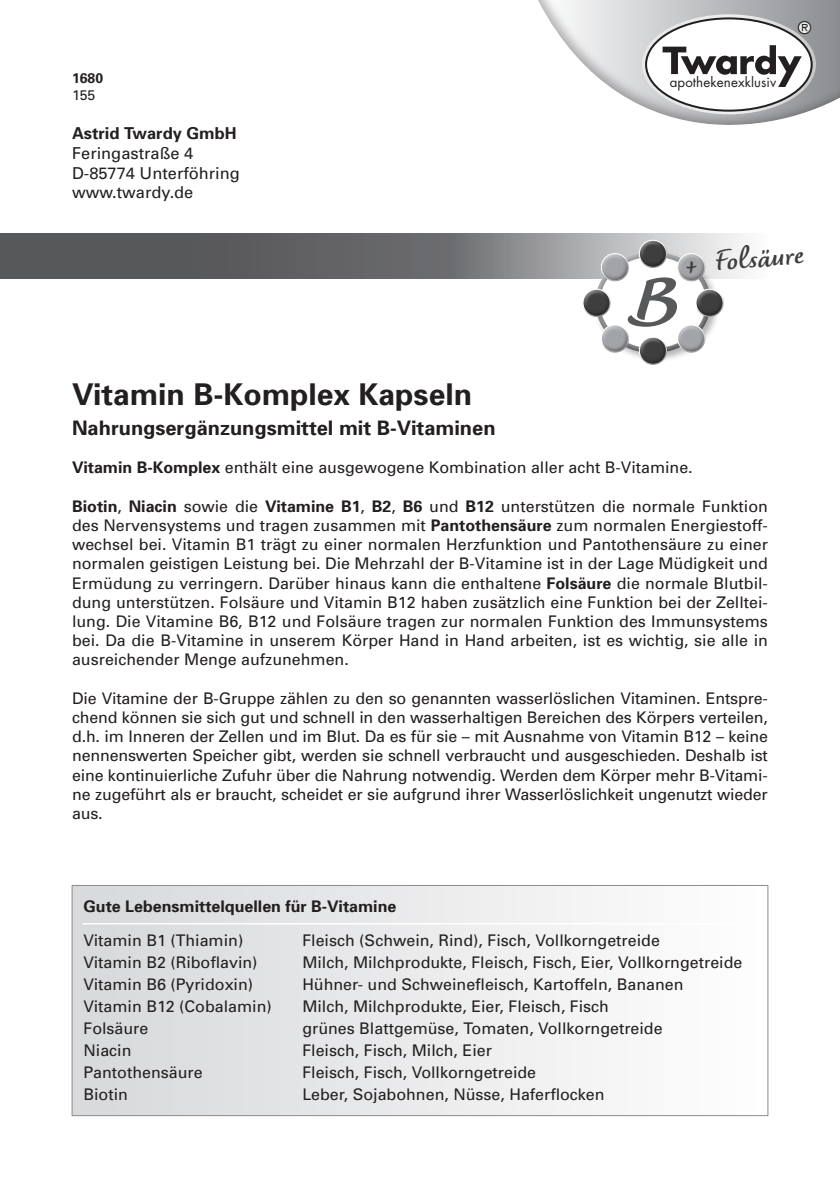
<style>
.page{position:relative;width:840px;height:1191px;background:#fff}
.page>*{position:absolute;margin:0;border:0;box-sizing:border-box;transform-origin:0 0}
.t1{font:700 101.2px "Dolce";color:#57585a;scale:1.14 1}
.t2{font:700 33.6px "Dolce";color:#3e3e3f}
.t3{font:700 30px "Univers";color:#231f20}
.t4{font:700 20px "Univers";color:#231f20}
.t5{font:17px "Futura";color:#231f20}
.t6{font:16.4px/19.6px "Univers";color:#231f20}
.t7{font:700 16.4px "Univers";color:#231f20}
.t8{font:16px/19.2px "Univers";color:#231f20;text-align:justify}
.t9{font:700 16px "Univers";color:#231f20}
.t10{font:700 14px "Univers";color:#231f20}
.t11{font:14px "Univers";color:#231f20}
.t12{font:13.2px "Futura";letter-spacing:.01em;color:#231f20}
.s1{font-weight:700}
</style>
<div class="page">
<div style="left:72px;top:885px;width:695px;height:230px;background:linear-gradient(to right,#d7d8da,#fefefe)"></div>
<svg style="left:0;top:233px;width:744px;height:46px;background:#737376"></svg>
<svg style="left:538px;top:0;width:301px;height:125px"></svg>
<div style="left:592px;top:250px;width:128px;height:113px;background:#231f20;opacity:.33"></div>
<div style="left:593px;top:249px;width:116px;height:77px;background:#fff;opacity:.44"></div>
<div style="left:595px;top:270px;width:118px;height:85px;background:#3e3e3f;opacity:.44"></div>
<div style="left:674px;top:250px;width:34px;height:26px;background:#fff;opacity:.44"></div>
<div style="left:674px;top:256px;width:34px;height:26px;background:#231f20;opacity:.44"></div>
<div style="left:598px;top:250px;width:33px;height:26px;background:#fff;opacity:.44"></div>
<div style="left:598px;top:256px;width:34px;height:26px;background:#231f20;opacity:.44"></div>
<div style="left:674px;top:322px;width:34px;height:26px;background:#fff;opacity:.44"></div>
<div style="left:674px;top:327px;width:34px;height:27px;background:#231f20;opacity:.44"></div>
<div style="left:598px;top:322px;width:33px;height:26px;background:#fff;opacity:.44"></div>
<div style="left:598px;top:327px;width:34px;height:27px;background:#231f20;opacity:.44"></div>
<div style="left:693px;top:286px;width:33px;height:26px;background:#fff;opacity:.44"></div>
<div style="left:693px;top:292px;width:34px;height:26px;background:#231f20;opacity:.44"></div>
<div style="left:580px;top:286px;width:33px;height:26px;background:#fff;opacity:.44"></div>
<div style="left:580px;top:292px;width:34px;height:26px;background:#231f20;opacity:.44"></div>
<div style="left:636px;top:237px;width:33px;height:26px;background:#fff;opacity:.44"></div>
<div style="left:636px;top:243px;width:34px;height:26px;background:#231f20;opacity:.44"></div>
<div style="left:636px;top:334px;width:33px;height:26px;background:#fff;opacity:.44"></div>
<div style="left:636px;top:340px;width:34px;height:26px;background:#231f20;opacity:.44"></div>
<hr style="left:82px;top:923px;width:669px;height:1px;background:#fff">
<div style="left:72px;top:885px;width:696px;height:231px;border:1px solid #8a8c8f"></div>
<p class="t10" style="left:72px;top:70px;width:33px">1680</p>
<p class="t11" style="left:72px;top:87px;width:25px">155</p>
<p class="t7" style="left:72px;top:123px;width:166px">Astrid Twardy GmbH</p>
<p class="t6" style="left:72px;top:143px;width:169px">Feringastraße 4<br>D-85774 Unterföhring www.twardy.de</p>
<p class="t12" style="left:669px;top:73px;width:108px">apothekenexklusiv</p>
<p class="t5" style="left:797px;top:16px;width:15px">®</p>
<h1 class="t1" style="left:629px;top:227px;width:47px">B</h1>
<h2 class="t2" style="left:683px;top:242px;width:120px;rotate:-5deg">+ Folsäure</h2>
<h3 class="t3" style="left:72px;top:376px;width:401px">Vitamin B-Komplex Kapseln</h3>
<p class="t4" style="left:72px;top:416px;width:425px">Nahrungsergänzungsmittel mit B-Vitaminen</p>
<p class="t8" style="left:72px;top:458px;width:621px"><span class="s1">Vitamin B-Komplex</span> enthält eine ausgewogene Kombination aller acht B-Vitamine.</p>
<p class="t8" style="left:72px;top:496px;width:697px"><span class="s1">Biotin</span>, <span class="s1">Niacin</span> sowie die <span class="s1">Vitamine B1</span>, <span class="s1">B2</span>, <span class="s1">B6</span> und <span class="s1">B12</span> unterstützen die normale Funktion des Nervensystems und tragen zusammen mit <span class="s1">Pantothensäure</span> zum normalen Energiestoff&shy;wechsel bei. Vitamin B1 trägt zu einer normalen Herzfunktion und Pantothensäure zu einer normalen geistigen Leistung bei. Die Mehrzahl der B-Vitamine ist in der Lage Müdigkeit und Ermüdung zu verringern. Darüber hinaus kann die enthaltene <span class="s1">Folsäure</span> die normale Blutbil&shy;dung unterstützen. Folsäure und Vitamin B12 haben zusätzlich eine Funktion bei der Zelltei&shy;lung. Die Vitamine B6, B12 und Folsäure tragen zur normalen Funktion des Immunsystems bei. Da die B-Vitamine in unserem Körper Hand in Hand arbeiten, ist es wichtig, sie alle in ausreichender Menge aufzunehmen.</p>
<p class="t8" style="left:72px;top:688px;width:697px">Die Vitamine der B-Gruppe zählen zu den so genannten wasserlöslichen Vitaminen. Entspre&shy;chend können sie sich gut und schnell in den wasserhaltigen Bereichen des Körpers verteilen, d.h. im Inneren der Zellen und im Blut. Da es für sie – mit Ausnahme von Vitamin B12 – keine nennenswerten Speicher gibt, werden sie schnell verbraucht und ausgeschieden. Deshalb ist eine kontinuierliche Zufuhr über die Nahrung notwendig. Werden dem Körper mehr B-Vitami&shy;ne zugeführt als er braucht, scheidet er sie aufgrund ihrer Wasserlöslichkeit ungenutzt wieder aus.</p>
<p class="t9" style="left:83px;top:897px;width:314px">Gute Lebensmittelquellen für B-Vitamine</p>
<p class="t8" style="left:83px;top:931px;width:161px">Vitamin B1 (Thiamin)</p>
<p class="t8" style="left:302px;top:931px;width:359px">Fleisch (Schwein, Rind), Fisch, Vollkorngetreide</p>
<p class="t8" style="left:83px;top:953px;width:175px">Vitamin B2 (Riboflavin)</p>
<p class="t8" style="left:302px;top:953px;width:441px">Milch, Milchprodukte, Fleisch, Fisch, Eier, Vollkorngetreide</p>
<p class="t8" style="left:83px;top:975px;width:171px">Vitamin B6 (Pyridoxin)</p>
<p class="t8" style="left:302px;top:975px;width:382px">Hühner- und Schweinefleisch, Kartoffeln, Bananen</p>
<p class="t8" style="left:83px;top:997px;width:190px">Vitamin B12 (Cobalamin)</p>
<p class="t8" style="left:302px;top:997px;width:308px">Milch, Milchprodukte, Eier, Fleisch, Fisch</p>
<p class="t8" style="left:83px;top:1019px;width:66px">Folsäure</p>
<p class="t8" style="left:302px;top:1019px;width:361px">grünes Blattgemüse, Tomaten, Vollkorngetreide</p>
<p class="t8" style="left:83px;top:1041px;width:50px">Niacin</p>
<p class="t8" style="left:302px;top:1041px;width:191px">Fleisch, Fisch, Milch, Eier</p>
<p class="t8" style="left:83px;top:1063px;width:121px">Pantothensäure</p>
<p class="t8" style="left:302px;top:1063px;width:235px">Fleisch, Fisch, Vollkorngetreide</p>
<p class="t8" style="left:83px;top:1085px;width:46px">Biotin</p>
<p class="t8" style="left:302px;top:1085px;width:303px">Leber, Sojabohnen, Nüsse, Haferflocken</p>
</div>
